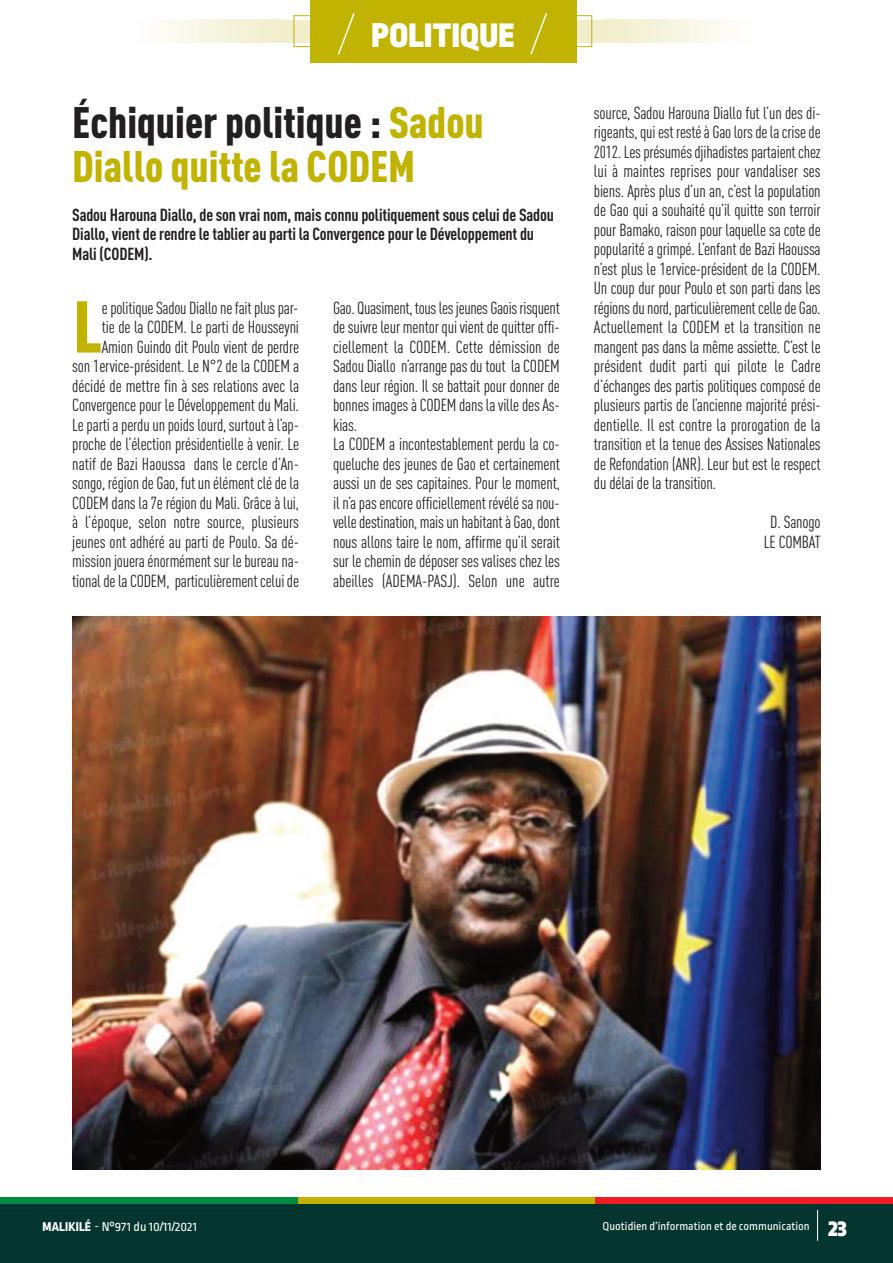
<style>
.page{position:relative;width:893px;height:1263px;background:#fff}
.page>*{position:absolute;margin:0;border:0;box-sizing:border-box;transform-origin:0 0}
.t1{font:900 condensed 72px "DIN Pro";color:#c0b301}
.t2{font:900 condensed 43.5px/43.5px "DIN Pro";color:#c0b301}
.t3{font:900 36px "Ropa Sans Pro";letter-spacing:.01em;color:#fff}
.t4{font:condensed 17.25px/19.5px "DIN Pro";letter-spacing:-.01em;color:#231f20;text-align:right}
.t5{font:700 condensed 17.25px/19.5px "DIN Pro";letter-spacing:-.01em;color:#231f20}
.t6{font:13.5px "Ropa Sans Pro";color:#fff}
.t7{font:12px "Ropa Sans Pro";color:#fff}
.s1{color:#231f20}
.s2{font-weight:800}
.s3{font-weight:900;font-size:24px}
</style>
<div class="page">
<div style="left:0;top:1203px;width:893px;height:60px;background:#05352f"></div>
<div style="left:0;top:1197px;width:298px;height:6px;background:#008b43"></div>
<div style="left:298px;top:1197px;width:297px;height:6px;background:#c0b301"></div>
<div style="left:595px;top:1197px;width:298px;height:6px;background:#ee1d23"></div>
<hr style="left:817px;top:1210px;width:1px;height:31px;background:#fff">
<img style="left:72px;top:617px;width:749px;height:552px">
<div style="left:282px;top:20px;width:323px;height:23px;background:#f2eecb"></div>
<div style="left:135px;top:20px;width:147px;height:23px;background:linear-gradient(to right,#fefefe,#f1eeca)"></div>
<div style="left:604px;top:20px;width:147px;height:23px;background:linear-gradient(to right,#f1eeca,#fefefd)"></div>
<div style="left:294px;top:15px;width:298px;height:32px;border:1px solid #c0b301"></div>
<div style="left:310px;top:0;width:267px;height:63px;background:#c0b301"></div>
<svg style="left:337px;top:13px;width:18px;height:42px"></svg>
<svg style="left:530px;top:13px;width:17px;height:42px"></svg>
<h3 class="t3" style="left:372px;top:23px;width:144px">POLITIQUE</h3>
<h2 class="t2" style="left:72px;top:105px;width:413px"><span class="s1">Échiquier politique :</span> Sadou<br>Diallo quitte la CODEM</h2>
<p class="t5" style="left:72px;top:207px;width:483px">Sadou Harouna Diallo, de son vrai nom, mais connu politiquement sous celui de Sadou<br>Diallo, vient de rendre le tablier au parti la Convergence pour le Développement du<br>Mali (CODEM).</p>
<p class="t4" style="left:72px;top:299px;width:228px">epolitiqueSadou Diallonefaitpluspar-<br>tie de la CODEM. Le parti de Housseyni Amion Guindo dit Poulo vient de perdre<br>son 1ervice-président. Le N°2 de la CODEM a décidé de mettre fin à ses relations avec la Convergence pour le Développement du Mali.<br>Le parti a perdu un poids lourd, surtout à l’ap&shy;proche de l’élection présidentielle à venir. Le natif de Bazi Haoussa dans le cercle d’An&shy;songo, région de Gao, fut un élément clé de la CODEM dans la 7e région du Mali. Grâce à lui, à l’époque, selon notre source, plusieurs jeunes ont adhéré au parti de Poulo. Sa dé&shy;mission jouera énormément sur le bureau na&shy;tionaldelaCODEM, particulièrementceluide</p>
<p class="t4" style="left:333px;top:299px;width:228px;text-align:left">Gao. Quasiment, touslesjeunes Gaoisrisquent de suivre leur mentor qui vient de quitter offi&shy;ciellement la CODEM. Cette démission de Sadou Diallo n’arrange pas du tout la CODEM dans leur région. Il se battait pour donner de bonnes images à CODEM dans la ville des As&shy;kias.<br>La CODEM a incontestablement perdu la co&shy;queluche des jeunes de Gao et certainement aussi un de ses capitaines. Pour le moment, il n’a pas encore officiellement révélé sa nou&shy;velledestination,maisunhabitantà Gao,dont nous allons taire le nom, affirme qu’il serait sur le chemin de déposer ses valises chez les abeilles (ADEMA-PASJ). Selon une autre</p>
<h1 class="t1" style="left:73px;top:301px;width:31px">L</h1>
<p class="t4" style="left:594px;top:104px;width:228px;text-align:justify">source, Sadou Harouna Diallo fut l’un des di&shy;rigeants,quiest restéà Gaolorsdelacrisede 2012.Lesprésumésdjihadistespartaientchez lui à maintes reprises pour vandaliser ses biens. Après plus d’un an, c’est la population de Gao qui a souhaité qu’il quitte son terroir pour Bamako, raison pour laquelle sa cote de popularité a grimpé. L’enfant de Bazi Haoussa n’est plus le 1ervice-président de la CODEM.<br>Un coup dur pour Poulo et son parti dans les régionsdunord,particulièrementcellede Gao.<br>Actuellement la CODEM et la transition ne mangent pas dans la même assiette. C’est le président dudit parti qui pilote le Cadre d’échanges des partis politiques composé de plusieurs partis de l’ancienne majorité prési&shy;dentielle. Il est contre la prorogation de la transition et la tenue des Assises Nationales de Refondation (ANR). Leur but est le respect du délai de la transition.</p>
<p class="t4" style="left:764px;top:514px;width:58px;text-align:center">D. Sanogo<br>LE COMBAT</p>
<p class="t6" style="left:43px;top:1222px;width:156px"><span class="s2">MALIKILé</span> - N°971 du 10/11/2021</p>
<p class="t7" style="left:603px;top:1222px;width:246px">Quotidien d’information et de communication <span class="s3">23</span></p>
</div>
